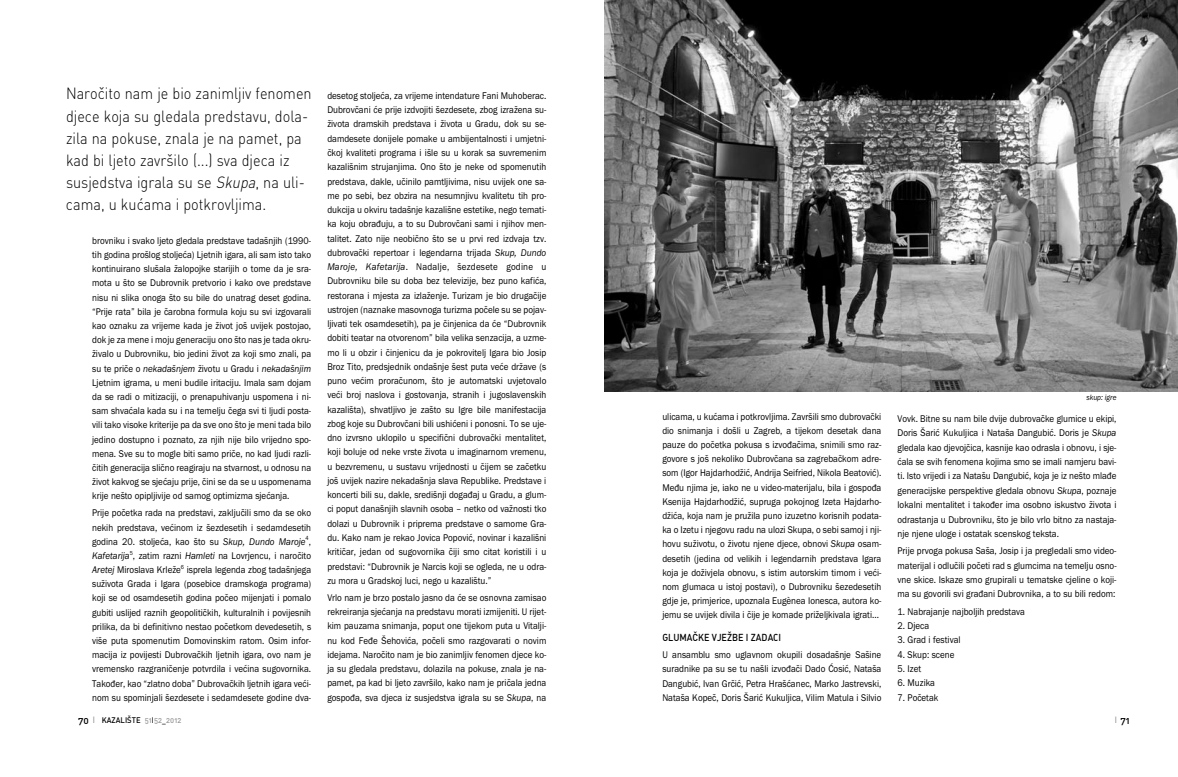
<style>
.page{position:relative;width:1178px;height:777px;background:#fff}
.page>*{position:absolute;margin:0;border:0;box-sizing:border-box;transform-origin:0 0}
.t1{font:16.05px/22px "DIN Light Rounded";color:#000;scale:.9 1}
.t2{font:10.05px/14.2px "Franklin Gothic";color:#000;text-align:justify;scale:.9 1}
.t3{font:10.05px "DIN Medium Rounded";color:#000;scale:.9 1}
.t4{font:10.05px "DIN Medium Rounded";color:#000}
.t5{font:8.1px "DIN Medium Rounded";color:#000;scale:.95 1}
.t6{font:italic 8.1px "Franklin Gothic";color:#000;scale:.9 1}
.s1{font-style:italic}
.s2{font-size:10.05px}
.s3{font-size:9px;color:#969696}
.s4{color:#999}
</style>
<div class="page">
<img style="left:604px;top:0;width:573px;height:391px">
<h1 class="t1" style="left:66px;top:84px;width:274px">Naročito nam je bio zanimljiv fenomen djece koja su gledala predstavu, dola&shy;zila na pokuse, znala je na pamet, pa kad bi ljeto završilo (...) sva djeca iz susjedstva igrala su se <span class="s1">Skupa</span>, na uli&shy;cama, u kućama i potkrovljima.</h1>
<p class="t2" style="left:92px;top:234px;width:245px">brov niku i svako ljeto gledala predstave tadašnjih (1990- tih godina prošlog stoljeća) Ljetnih igara, ali sam isto tako kontinuirano slušala žalopojke starijih o tome da je sra&shy;mota u što se Dubrovnik pretvorio i kako ove predstave nisu ni slika onoga što su bile do unatrag deset godina. “Prije rata” bila je čarobna formula koju su svi izgovarali kao oznaku za vrijeme kada je život još uvijek postojao, dok je za mene i moju generaciju ono što nas je tada okru&shy;živalo u Dubrovniku, bio jedini život za koji smo znali, pa su te priče o <span class="s1">nekadašnjem</span> životu u Gradu i <span class="s1">nekadašnjim </span>Ljetnim igrama, u meni budile iritaciju. Imala sam dojam da se radi o mitizaciji, o prenapuhivanju uspomena i ni - sam shvaćala kada su i na temelju čega svi ti ljudi posta&shy;vili tako visoke kriterije pa da sve ono što je meni tada bilo jedino dostupno i poznato, za njih nije bilo vrijedno spo&shy;mena. Sve su to mogle biti samo priče, no kad ljudi razli&shy;čitih generacija slično reagiraju na stvarnost, u odnosu na život kakvog se sjećaju prije, čini se da se u uspomenama krije nešto opipljivije od samog optimizma sjećanja.</p>
<p class="t2" style="left:92px;top:506px;width:245px">Prije početka rada na predstavi, zaključili smo da se oko nekih predstava, većinom iz šezdesetih i sedamdesetih godina 20. stoljeća, kao što su <span class="s1">Skup, Dundo Maroje</span><sup>4</sup>, <span class="s1">Kafetarija</span><sup>5</sup>, zatim razni <span class="s1">Hamleti</span> na Lovrjencu, i naročito <span class="s1">Aretej</span> Miroslava Krleže<sup>6</sup> isprela legenda zbog tadašnjega suživota Grada i Igara (posebice dramskoga programa) ko ji se od osamdesetih godina počeo mijenjati i pomalo gubiti uslijed raznih geopolitičkih, kulturalnih i povijesnih prilika, da bi definitivno nestao početkom devedesetih, s više puta spomenutim Domovinskim ratom. Osim infor&shy;macija iz povijesti Dubrovačkih ljetnih igara, ovo nam je vremensko razgraničenje potvrdila i većina sugovornika.<br>Također, kao “zlatno doba” Dubrovačkih ljetnih igara veći&shy;nom su spominjali šezdesete i sedamdesete godine dva-</p>
<p class="t5" style="left:78px;top:716px;width:110px"><span class="s2">70</span> <span class="s3">I</span> KAZALIŠTE <span class="s4">51</span>I<span class="s4">52</span>_<span class="s4">2012</span></p>
<p class="t2" style="left:327px;top:89px;width:245px">desetog stoljeća, za vrijeme intendature Fani Muhoberac.<br>Dubrovčani će prije izdvojiti šezdesete, zbog izražena su - života dramskih predstava i života u Gradu, dok su se - dam desete donijele pomake u ambijentalnosti i umjetni&shy;čkoj kvaliteti programa i išle su u korak sa suvremenim kazališnim strujanjima. Ono što je neke od spomenutih predstava, dakle, učinilo pamtljivima, nisu uvijek one sa - me po sebi, bez obzira na nesumnjivu kvalitetu tih pro&shy;dukcija u okviru tadašnje kazališne estetike, nego temati&shy;ka koju obrađuju, a to su Dubrovčani sami i njihov men&shy;talitet. Zato nije neobično što se u prvi red izdvaja tzv. dubrovački repertoar i legendarna trijada <span class="s1">Skup, Dundo Maroje, Kafetarija</span>. Nadalje, šezdesete godine u Dubrovniku bile su doba bez televizije, bez puno kafića, restorana i mjesta za izlaženje. Turizam je bio drugačije ustrojen (naznake masovnoga turizma počele su se pojav&shy;ljivati tek osamdesetih), pa je činjenica da će “Dubrovnik dobiti teatar na otvorenom” bila velika senzacija, a uzme&shy;mo li u obzir i činjenicu da je pokrovitelj Igara bio Josip Broz Tito, predsjednik ondašnje šest puta veće države (s puno većim proračunom, što je automatski uvjetovalo veći broj naslova i gostovanja, stranih i jugoslavenskih kazališta), shvatljivo je zašto su Igre bile manifestacija zbog koje su Dubrovčani bili ushićeni i ponosni. To se uje&shy;dno izvrsno uklopilo u specifični dubrovački mentalitet, koji boluje od neke vrste života u imaginarnom vremenu, u bezvremenu, u sustavu vrijednosti u čijem se začetku još uvijek nazire nekadašnja slava Republike. Predstave i koncerti bili su, dakle, središnji događaj u Gradu, a glum&shy;ci poput današnjih slavnih osoba – netko od važnosti tko dolazi u Dubrovnik i priprema predstave o samome Gra - du. Kako nam je rekao Jovica Popović, novinar i kazališni kritičar, jedan od sugovornika čiji smo citat koristili i u predstavi: “Dubrovnik je Narcis koji se ogleda, ne u odra&shy;zu mora u Gradskoj luci, nego u kazalištu.”</p>
<p class="t2" style="left:327px;top:591px;width:245px">Vrlo nam je brzo postalo jasno da će se osnovna zamisao rekreiranja sjećanja na predstavu morati izmijeniti. U rijet&shy;kim pauzama snimanja, poput one tijekom puta u Vita lji - nu kod Feđe Šehovića, počeli smo razgovarati o novim idejama. Naročito nam je bio zanimljiv fenomen djece ko - ja su gledala predstavu, dolazila na pokuse, znala je na - pamet, pa kad bi ljeto završilo, kako nam je pričala jedna gospođa, sva djeca iz susjedstva igrala su se <span class="s1">Skupa</span>, na</p>
<p class="t2" style="left:662px;top:410px;width:245px">ulicama, u kućama i potkrovljima. Završili smo dubrovački dio snimanja i došli u Zagreb, a tijekom desetak dana pau ze do početka pokusa s izvođačima, snimili smo raz&shy;govore s još nekoliko Dubrovčana sa zagrebačkom adre&shy;som (Igor Hajdarhodžić, Andrija Seifried, Nikola Beatović).<br>Među njima je, iako ne u video-materijalu, bila i gospođa Ksenija Hajdarhodžić, supruga pokojnog Izeta Hajdarho - dži ća, koja nam je pružila puno izuzetno korisnih podata&shy;ka o Izetu i njegovu radu na ulozi Skupa, o sebi samoj i nji&shy;hovu suživotu, o životu njene djece, obnovi <span class="s1">Skupa</span> osam&shy;desetih (jedina od velikih i legendarnih predstava Igara koja je doživjela obnovu, s istim autorskim timom i veći&shy;nom glumaca u istoj postavi), o Dubrovniku šezedesetih gdje je, primjerice, upoznala Eugènea Ionesca, autora ko - jemu se uvijek divila i čije je komade priželjkivala igrati...</p>
<p class="t3" style="left:662px;top:632px;width:133px">GLUMAČKE VJEŽBE I ZADACI</p>
<p class="t2" style="left:662px;top:648px;width:245px">U ansamblu smo uglavnom okupili dosadašnje Sašine suradnike pa su se tu našli izvođači Dado Ćosić, Nataša Dangubić, Ivan Grčić, Petra Hrašćanec, Marko Jastrevski, Nataša Kopeč, Doris Šarić Kukuljica, Vilim Matula i Silvio</p>
<p class="t6" style="left:1086px;top:394px;width:35px">skup: igre</p>
<p class="t2" style="left:897px;top:412px;width:245px">Vovk. Bitne su nam bile dvije dubrovačke glumice u ekipi, Doris Šarić Kukuljica i Nataša Dangubić. Doris je <span class="s1">Skupa </span>gledala kao djevojčica, kasnije kao odrasla i obnovu, i sje&shy;ćala se svih fenomena kojima smo se imali namjeru bavi&shy;ti. Isto vrijedi i za Natašu Dangubić, koja je iz nešto mlađe generacijske perspektive gledala obnovu <span class="s1">Skupa</span>, poznaje lokalni mentalitet i također ima osobno iskustvo života i odrastanja u Dubrovniku, što je bilo vrlo bitno za nastaja&shy;nje njene uloge i ostatak scenskog teksta.</p>
<p class="t2" style="left:897px;top:544px;width:245px">Prije prvoga pokusa Saša, Josip i ja pregledali smo video&shy;materijal i odlučili početi rad s glumcima na temelju osno&shy;vne skice. Iskaze smo grupirali u tematske cjeline o koji&shy;ma su govorili svi građani Dubrovnika, a to su bili redom:</p>
<p class="t2" style="left:897px;top:604px;width:143px">1. Nabrajanje najboljih predstava</p>
<p class="t2" style="left:897px;top:619px;width:37px">2. Djeca</p>
<p class="t2" style="left:897px;top:633px;width:72px">3. Grad i festival</p>
<p class="t2" style="left:897px;top:648px;width:65px">4. Skup: scene</p>
<p class="t2" style="left:897px;top:662px;width:28px">5. Izet</p>
<p class="t2" style="left:897px;top:676px;width:43px">6. Muzika</p>
<p class="t2" style="left:897px;top:691px;width:47px">7. Početak</p>
<p class="t4" style="left:1114px;top:714px;width:16px"><span class="s3">I</span> 71</p>
</div>
